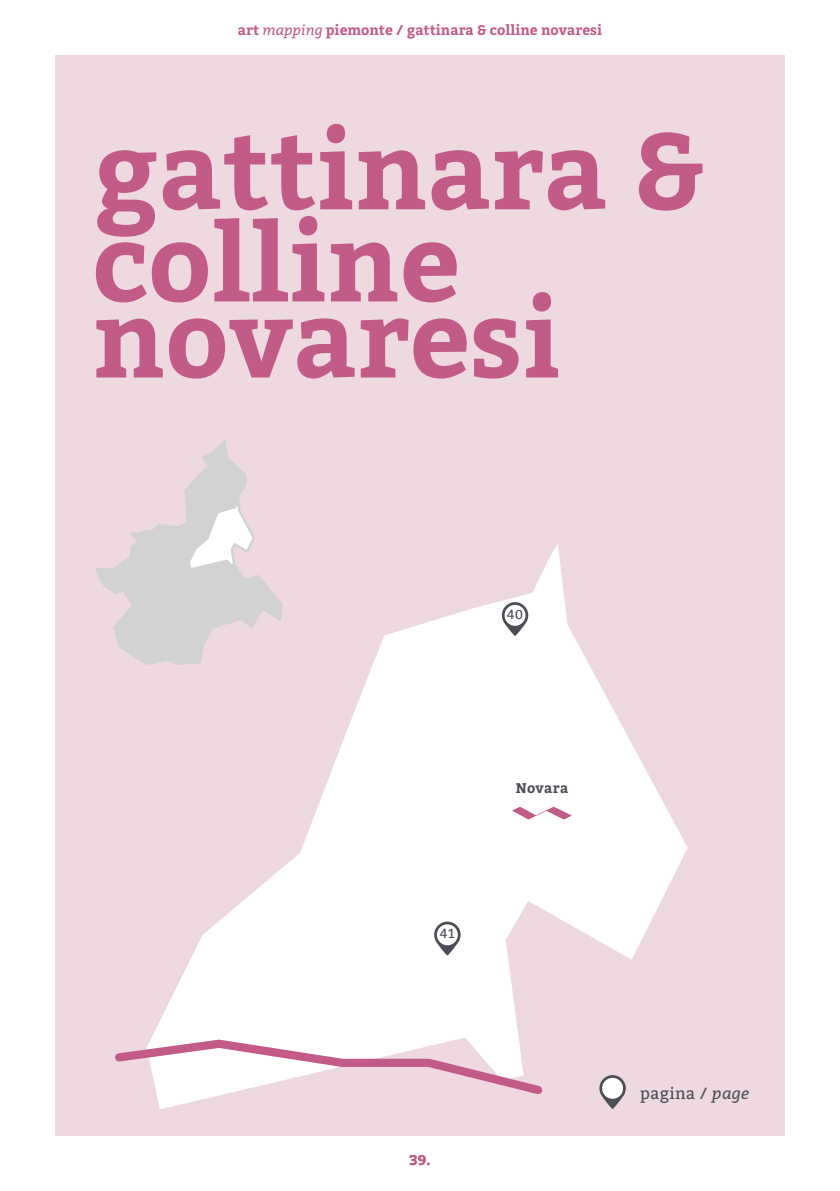
<style>
.page{position:relative;width:840px;height:1191px;background:#fff}
.page>*{position:absolute;margin:0;border:0;box-sizing:border-box;transform-origin:0 0}
.t1{font:700 107.4px/92px "Bitter";color:#c25b88}
.t2{font:16px "Bitter";letter-spacing:.02em;color:#4d4d55}
.t3{font:700 14px "Bitter";color:#c25b88}
.t4{font:700 14px "Bitter";letter-spacing:.02em;color:#4d4d55}
.t5{font:13px "Bitter";color:#4d4d55}
.s1{font-weight:400;font-style:italic}
.s2{font-style:italic}
</style>
<div class="page">
<div style="left:55px;top:55px;width:729px;height:1080px;background:#eed9e1"></div>
<svg style="left:153px;top:545px;width:534px;height:564px;fill:#fff"></svg>
<svg style="left:115px;top:1035px;width:433px;height:65px"></svg>
<svg style="left:501px;top:602px;width:27px;height:34px"></svg>
<div style="left:504px;top:605px;width:21px;height:21px;background:#fff;border-radius:50%"></div>
<svg style="left:434px;top:921px;width:26px;height:34px"></svg>
<div style="left:436px;top:924px;width:21px;height:21px;background:#fff;border-radius:50%"></div>
<svg style="left:512px;top:806px;width:59px;height:13px"></svg>
<svg style="left:95px;top:439px;width:187px;height:226px"></svg>
<svg style="left:186px;top:501px;width:70px;height:71px"></svg>
<svg style="left:599px;top:1075px;width:26px;height:34px"></svg>
<div style="left:601px;top:1077px;width:21px;height:21px;background:#fff;border-radius:50%"></div>
<p class="t3" style="left:238px;top:22px;width:365px">art <span class="s1">mapping</span> piemonte / gattinara &amp; colline novaresi</p>
<h1 class="t1" style="left:93px;top:126px;width:614px">gattinara &amp; colline</h1>
<h1 class="t1" style="left:93px;top:294px;width:469px">novaresi</h1>
<p class="t5" style="left:506px;top:607px;width:18px">40</p>
<p class="t5" style="left:439px;top:926px;width:16px">41</p>
<p class="t4" style="left:515px;top:779px;width:54px">Novara</p>
<p class="t3" style="left:409px;top:1151px;width:23px">39.</p>
<p class="t2" style="left:640px;top:1084px;width:110px">pagina / <span class="s2">page</span></p>
</div>
